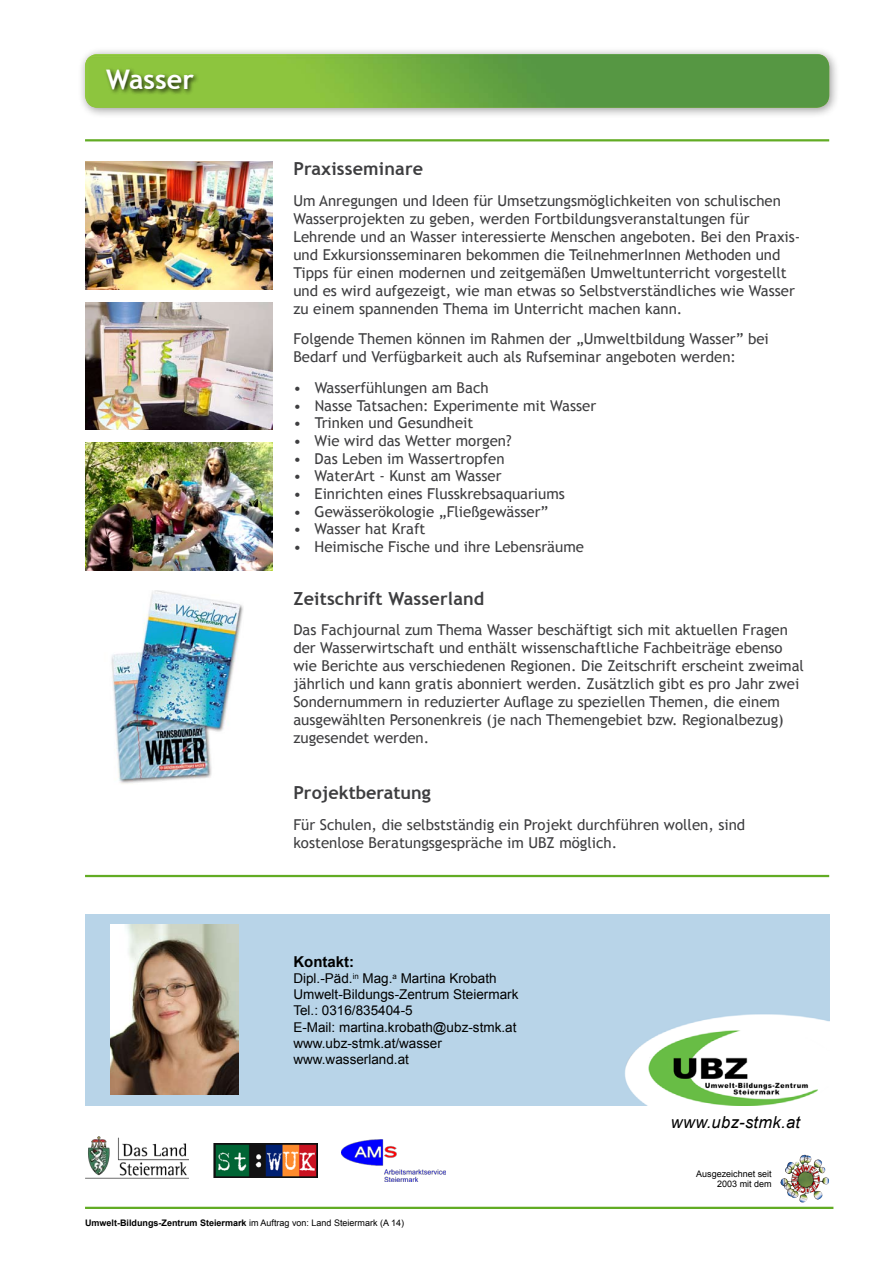
<style>
.page{position:relative;width:893px;height:1263px;background:#fff}
.page>*{position:absolute;margin:0;border:0;box-sizing:border-box;transform-origin:0 0}
.t1{font:700 27px "Trebuchet MS";color:#fff}
.t2{font:700 18px "Trebuchet MS";letter-spacing:.01em;color:#3e3e40}
.t3{font:italic 16.5px "Arial";letter-spacing:.02em;color:#000}
.t4{font:15px/18px "Trebuchet MS";color:#3e3e40}
.t5{font:700 15px "Arial";color:#000}
.t6{font:13.5px/16.2px "Arial";color:#000}
.t7{font:700 9px "Arial";color:#000}
.t8{font:9px/10.8px "Arial";color:#000;text-align:right}
.s1{font-weight:400}
</style>
<div class="page">
<div style="left:78px;top:47px;width:769px;height:78px;background:#000;opacity:.4"></div>
<img style="left:85px;top:54px;width:744px;height:54px">
<div style="left:104px;top:67px;width:758px;height:67px;background:#000;opacity:.75"></div>
<img style="left:85px;top:914px;width:744px;height:191px">
<hr style="left:85px;top:139px;width:744px;height:2px;background:#62ac24">
<hr style="left:85px;top:1207px;width:748px;height:2px;background:#62ac24">
<img style="left:85px;top:302px;width:187px;height:128px">
<img style="left:111px;top:590px;width:132px;height:194px">
<img style="left:85px;top:162px;width:187px;height:127px">
<img style="left:111px;top:925px;width:127px;height:170px">
<img style="left:213px;top:1144px;width:104px;height:34px">
<hr style="left:85px;top:875px;width:744px;height:2px;background:#62ac24">
<img style="left:85px;top:443px;width:187px;height:127px">
<img style="left:342px;top:1140px;width:104px;height:41px">
<img style="left:85px;top:1137px;width:104px;height:42px">
<img style="left:794px;top:1155px;width:11px;height:14px">
<h1 class="t1" style="left:106px;top:62px;width:89px">Wasser</h1>
<p class="t2" style="left:293px;top:157px;width:131px">Praxisseminare</p>
<p class="t4" style="left:293px;top:191px;width:508px">Um Anregungen und Ideen für Umsetzungsmöglichkeiten von schulischen Wasserprojekten zu geben, werden Fortbildungsveranstaltungen für Lehrende und an Wasser interessierte Menschen angeboten. Bei den Praxis&shy;und Exkursionsseminaren bekommen die TeilnehmerInnen Methoden und Tipps für einen modernen und zeitgemäßen Umweltunterricht vorgestellt und es wird aufgezeigt, wie man etwas so Selbstverständliches wie Wasser zu einem spannenden Thema im Unterricht machen kann.</p>
<p class="t4" style="left:293px;top:330px;width:477px">Folgende Themen können im Rahmen der „Umweltbildung Wasser” bei<br>Bedarf und Verfügbarkeit auch als Rufseminar angeboten werden:</p>
<p class="t4" style="left:293px;top:378px;width:197px">• Wasserfühlungen am Bach</p>
<p class="t4" style="left:293px;top:396px;width:304px">• Nasse Tatsachen: Experimente mit Wasser</p>
<p class="t4" style="left:293px;top:414px;width:182px">• Trinken und Gesundheit</p>
<p class="t4" style="left:293px;top:431px;width:220px">• Wie wird das Wetter morgen?</p>
<p class="t4" style="left:293px;top:449px;width:213px">• Das Leben im Wassertropfen</p>
<p class="t4" style="left:293px;top:467px;width:210px">• WaterArt - Kunst am Wasser</p>
<p class="t4" style="left:293px;top:485px;width:273px">• Einrichten eines Flusskrebsaquariums</p>
<p class="t4" style="left:293px;top:502px;width:257px">• Gewässerökologie „Fließgewässer”</p>
<p class="t4" style="left:293px;top:520px;width:134px">• Wasser hat Kraft</p>
<p class="t4" style="left:293px;top:538px;width:292px">• Heimische Fische und ihre Lebensräume</p>
<p class="t2" style="left:293px;top:587px;width:192px">Zeitschrift Wasserland</p>
<p class="t4" style="left:293px;top:621px;width:512px">Das Fachjournal zum Thema Wasser beschäftigt sich mit aktuellen Fragen der Wasserwirtschaft und enthält wissenschaftliche Fachbeiträge ebenso wie Berichte aus verschiedenen Regionen. Die Zeitschrift erscheint zweimal jährlich und kann gratis abonniert werden. Zusätzlich gibt es pro Jahr zwei Sondernummern in reduzierter Auflage zu speziellen Themen, die einem ausgewählten Personenkreis (je nach Themengebiet bzw. Regionalbezug) zugesendet werden.</p>
<p class="t2" style="left:293px;top:781px;width:139px">Projektberatung</p>
<p class="t4" style="left:293px;top:815px;width:453px">Für Schulen, die selbstständig ein Projekt durchführen wollen, sind kostenlose Beratungsgespräche im UBZ möglich.</p>
<p class="t5" style="left:293px;top:951px;width:62px">Kontakt:</p>
<p class="t6" style="left:293px;top:970px;width:227px">Dipl.-Päd.<sup>in</sup> Mag.<sup>a</sup> Martina Krobath<br>Umwelt-Bildungs-Zentrum Steiermark<br>Tel.: 0316/835404-5<br>E-Mail: martina.krobath@ubz-stmk.at www.ubz-stmk.at/wasser www.wasserland.at</p>
<p class="t3" style="left:671px;top:1111px;width:131px">www.ubz-stmk.at</p>
<p class="t8" style="left:696px;top:1168px;width:77px">Ausgezeichnet seit<br>2003 mit dem</p>
<p class="t7" style="left:85px;top:1217px;width:321px">Umwelt-Bildungs-Zentrum Steiermark <span class="s1">im Auftrag von: Land Steiermark (A 14)</span></p>
</div>
